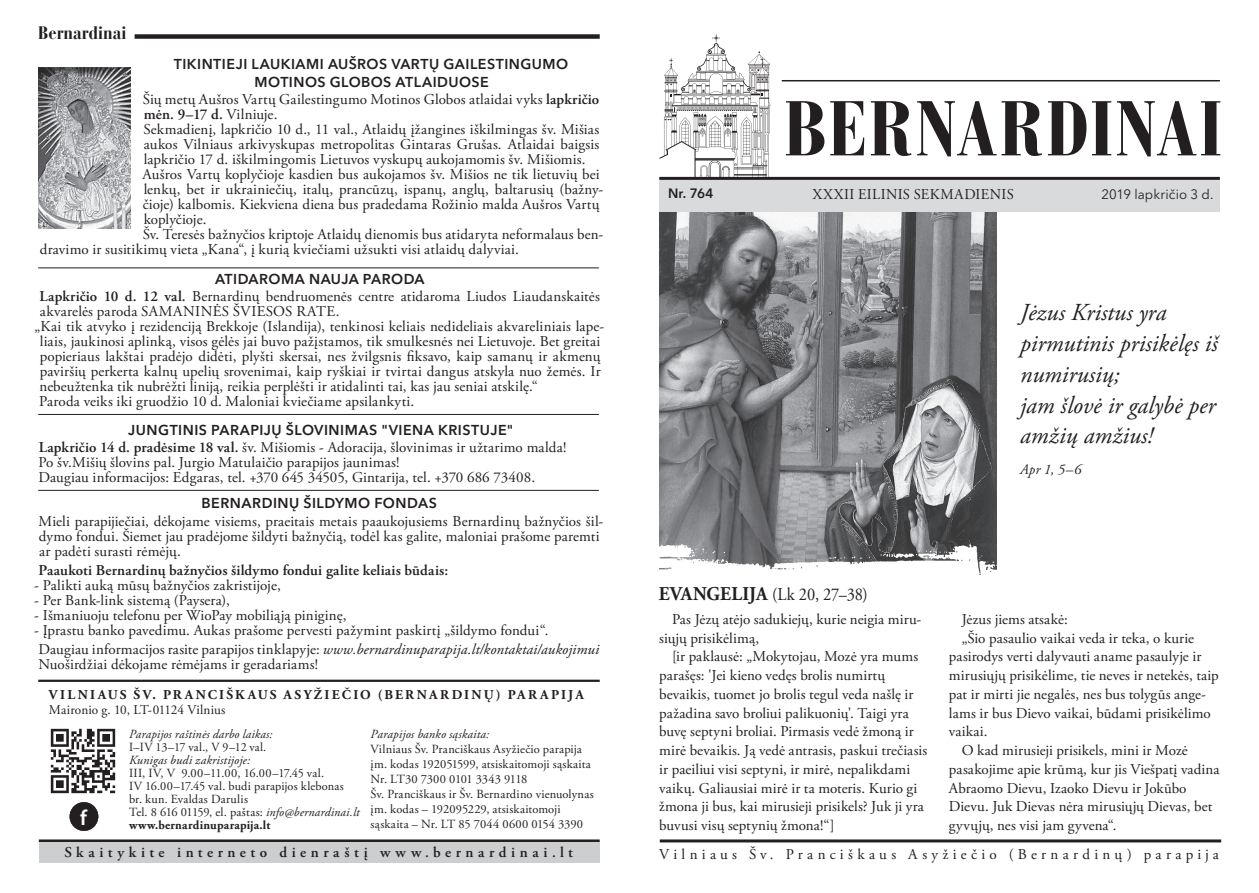
<style>
.page{position:relative;width:1259px;height:893px;background:#fff}
.page>*{position:absolute;margin:0;border:0;box-sizing:border-box;transform-origin:0 0}
.t1{font:700 condensed 76.95px "Bauer Bodoni CE";letter-spacing:.025em;color:#231f20}
.t2{font:italic 24.3px/30.8px "Adobe Garamond Pro";color:#231f20}
.t3{font:600 21.6px "Myriad Pro";color:#fff}
.t4{font:18px "Adobe Garamond Pro";letter-spacing:-.005em;color:#231f20;scale:.91 1}
.t5{font:700 condensed 18px "Bauer Bodoni CE";color:#231f20}
.t6{font:15px/18.8px "Adobe Garamond Pro";letter-spacing:.01em;color:#231f20}
.t7{font:600 15px "Adobe Garamond Pro";letter-spacing:.01em;color:#231f20}
.t8{font:15px "Adobe Garamond Pro";letter-spacing:.285em;color:#231f20}
.t9{font:600 15px "Adobe Garamond Pro";letter-spacing:.305em;color:#231f20}
.t10{font:15px "Adobe Garamond Pro";letter-spacing:.03em;color:#231f20}
.t11{font:italic 14.55px "Adobe Garamond Pro";color:#231f20}
.t12{font:600 14.25px/18px "Avenir Next LT Pro";letter-spacing:.035em;color:#231f20;text-align:center}
.t13{font:700 13.5px "Adobe Garamond Pro";letter-spacing:.165em;color:#231f20}
.t14{font:13.5px "Adobe Garamond Pro";color:#231f20}
.t15{font:13.5px "Avenir Next LT Pro";letter-spacing:.01em;color:#231f20}
.t16{font:600 13.5px "Avenir Next LT Pro";color:#231f20}
.t17{font:12.45px/13px "Adobe Garamond Pro";letter-spacing:.015em;color:#231f20}
.t18{font:italic 12.45px "Adobe Garamond Pro";letter-spacing:.01em;color:#231f20}
.s1{font-weight:600}
.s2{font-style:italic}
.s3{font-weight:700}
.s4{font-weight:700;font-size:19.5px}
</style>
<div class="page">
<hr style="left:782px;top:80px;width:438px;height:1px;background:#231f20">
<hr style="left:39px;top:839px;width:561px;height:3px;background:#231f20">
<div style="left:135px;top:34px;width:465px;height:5px;background:#231f20"></div>
<hr style="left:660px;top:839px;width:561px;height:3px;background:#231f20">
<div style="left:39px;top:842px;width:561px;height:21px;background:#cdced0"></div>
<hr style="left:38px;top:680px;width:562px;height:2px;background:#231f20">
<svg style="left:659px;top:34px;width:111px;height:143px"></svg>
<hr style="left:659px;top:177px;width:561px;height:3px;background:#231f20">
<img style="left:50px;top:728px;width:66px;height:66px">
<div style="left:70px;top:802px;width:28px;height:29px;background:#231f20;border-radius:50%"></div>
<img style="left:659px;top:211px;width:338px;height:327px">
<div style="left:659px;top:180px;width:561px;height:31px;background:#d9dadc"></div>
<hr style="left:38px;top:490px;width:561px;height:1px;background:#231f20">
<hr style="left:38px;top:414px;width:561px;height:1px;background:#231f20">
<hr style="left:38px;top:267px;width:561px;height:1px;background:#231f20">
<img style="left:659px;top:538px;width:338px;height:37px">
<img style="left:38px;top:68px;width:92px;height:161px">
<p class="t5" style="left:38px;top:22px;width:90px">Bernardinai</p>
<p class="t12" style="left:174px;top:55px;width:396px">TIKINTIEJI LAUKIAMI AUŠROS VARTŲ GAILESTINGUMO<br>MOTINOS GLOBOS ATLAIDUOSE</p>
<p class="t6" style="left:143px;top:92px;width:458px;line-height:15px">Šių metų Aušros Vartų Gailestingumo Motinos Globos atlaidai vyks <span class="s1">lapkričio mėn. 9–17 d.</span> Vilniuje.</p>
<p class="t6" style="left:143px;top:122px;width:457px;line-height:15px;text-align:justify">Sekmadienį, lapkričio 10 d., 11 val., Atlaidų įžangines iškilmingas šv. Mišias aukos Vilniaus arkivyskupas metropolitas Gintaras Grušas. Atlaidai baigsis lapkričio 17 d. iškilmingomis Lietuvos vyskupų aukojamomis šv. Mišiomis.</p>
<p class="t6" style="left:142px;top:167px;width:462px;line-height:15px">Aušros Vartų koplyčioje kasdien bus aukojamos šv. Mišios ne tik lietuvių bei lenkų, bet ir ukrainiečių, italų, prancūzų, ispanų, anglų, baltarusių (bažny&shy;čioje) kalbomis. Kiekviena diena bus pradedama Rožinio malda Aušros Vartų koplyčioje.</p>
<p class="t6" style="left:40px;top:227px;width:565px;line-height:15px;text-indent:103px">Šv. Teresės bažnyčios kriptoje Atlaidų dienomis bus atidaryta neformalaus ben&shy;dravimo ir susitikimų vieta „Kana“, į kurią kviečiami užsukti visi atlaidų dalyviai.</p>
<p class="t12" style="left:215px;top:269px;width:211px">ATIDAROMA NAUJA PARODA</p>
<p class="t6" style="left:39px;top:289px;width:562px;line-height:15px"><span class="s1">Lapkričio 10 d. 12 val.</span> Bernardinų bendruomenės centre atidaroma Liudos Liaudanskaitės akvarelės paroda SAMANINĖS ŠVIESOS RATE.</p>
<p class="t6" style="left:40px;top:319px;width:566px;line-height:15px;text-indent:-5px">„Kai tik atvyko į rezidenciją Brekkoje (Islandija), tenkinosi keliais nedideliais akvareliniais lape&shy;liais, jaukinosi aplinką, visos gėlės jai buvo pažįstamos, tik smulkesnės nei Lietuvoje. Bet greitai popieriaus lakštai pradėjo didėti, plyšti skersai, nes žvilgsnis fiksavo, kaip samanų ir akmenų paviršių perkerta kalnų upelių srovenimai, kaip ryškiai ir tvirtai dangus atskyla nuo žemės. Ir nebeužtenka tik nubrėžti liniją, reikia perplėšti ir atidalinti tai, kas jau seniai atskilę.“</p>
<p class="t6" style="left:39px;top:392px;width:376px">Paroda veiks iki gruodžio 10 d. Maloniai kviečiame apsilankyti.</p>
<p class="t12" style="left:128px;top:421px;width:387px">JUNGTINIS PARAPIJŲ ŠLOVINIMAS "VIENA KRISTUJE"</p>
<p class="t6" style="left:39px;top:438px;width:529px"><span class="s1">Lapkričio 14 d. pradėsime 18 val.</span> šv. Mišiomis - Adoracija, šlovinimas ir užtarimo malda!</p>
<p class="t6" style="left:38px;top:453px;width:363px">Po šv.Mišių šlovins pal. Jurgio Matulaičio parapijos jaunimas!</p>
<p class="t6" style="left:38px;top:468px;width:498px">Daugiau informacijos: Edgaras, tel. +370 645 34505, Gintarija, tel. +370 686 73408.</p>
<p class="t12" style="left:202px;top:494px;width:237px">BERNARDINŲ ŠILDYMO FONDAS</p>
<p class="t6" style="left:38px;top:514px;width:566px;line-height:15px">Mieli parapijiečiai, dėkojame visiems, praeitais metais paaukojusiems Bernardinų bažnyčios šil&shy;dymo fondui. Šiemet jau pradėjome šildyti bažnyčią, todėl kas galite, maloniai prašome paremti ar padėti surasti rėmėjų.</p>
<p class="t7" style="left:39px;top:561px;width:411px">Paaukoti Bernardinų bažnyčios šildymo fondui galite keliais būdais:</p>
<p class="t6" style="left:34px;top:576px;width:248px">- Palikti auką mūsų bažnyčios zakristijoje,</p>
<p class="t6" style="left:34px;top:591px;width:197px">- Per Bank-link sistemą (Paysera),</p>
<p class="t6" style="left:34px;top:606px;width:314px">- Išmaniuoju telefonu per WioPay mobiliąją piniginę,</p>
<p class="t6" style="left:34px;top:621px;width:516px">- Įprastu banko pavedimu. Aukas prašome pervesti pažymint paskirtį „šildymo fondui“.</p>
<p class="t6" style="left:38px;top:640px;width:562px">Daugiau informacijos rasite parapijos tinklapyje: <span class="s2">www.bernardinuparapija.lt/kontaktai/aukojimui</span></p>
<p class="t6" style="left:39px;top:655px;width:281px">Nuoširdžiai dėkojame rėmėjams ir geradariams!</p>
<p class="t13" style="left:49px;top:687px;width:536px">VILNIAUS ŠV. PRANCIŠKAUS ASYŽIEČIO (BERNARDINŲ) PARAPIJA</p>
<p class="t14" style="left:49px;top:701px;width:178px">Maironio g. 10, LT-01124 Vilnius</p>
<p class="t18" style="left:370px;top:726px;width:120px">Parapijos banko sąskaita:</p>
<p class="t17" style="left:370px;top:742px;width:225px;line-height:15px">Vilniaus Šv. Pranciškaus Asyžiečio parapija įm. kodas 192051599, atsiskaitomoji sąskaita Nr. LT30 7300 0101 3343 9118<br>Šv. Pranciškaus ir Šv. Bernardino vienuolynas įm. kodas – 192095229, atsiskaitomoji</p>
<p class="t18" style="left:129px;top:726px;width:145px">Parapijos raštinės darbo laikas:</p>
<p class="t17" style="left:129px;top:741px;width:139px">I–IV 13–17 val., V 9–12 val.</p>
<p class="t18" style="left:129px;top:752px;width:123px">Kunigas budi zakristijoje:</p>
<p class="t17" style="left:129px;top:767px;width:232px">III, IV, V 9.00–11.00, 16.00–17.45 val.<br>IV 16.00–17.45 val. budi parapijos klebonas br. kun. Evaldas Darulis<br>Tel. 8 616 01159, el. paštas: <span class="s2">info@bernardinai.lt </span><span class="s3">www.bernardinuparapija.lt</span></p>
<h3 class="t3" style="left:80px;top:804px;width:8px">f</h3>
<p class="t17" style="left:370px;top:818px;width:214px">sąskaita – Nr. LT 85 7044 0600 0154 3390</p>
<p class="t16" style="left:668px;top:185px;width:47px">Nr. 764</p>
<h1 class="t1" style="left:783px;top:82px;width:440px">BERNARDINAI</h1>
<p class="t10" style="left:813px;top:185px;width:202px">XXXII EILINIS SEKMADIENIS</p>
<p class="t15" style="left:1101px;top:186px;width:113px">2019 lapkričio 3 d.</p>
<p class="t2" style="left:1020px;top:298px;width:199px">Jėzus Kristus yra pirmutinis prisikėlęs iš numirusių;</p>
<p class="t2" style="left:1020px;top:390px;width:197px">jam šlovė ir galybė per amžių amžius!</p>
<p class="t11" style="left:1020px;top:461px;width:63px">Apr 1, 5–6</p>
<p class="t4" style="left:659px;top:583px;width:231px"><span class="s4">EVANGELIJA</span> (Lk 20, 27–38)</p>
<p class="t6" style="left:659px;top:610px;width:264px;text-indent:13px">Pas Jėzų atėjo sadukiejų, kurie neigia miru&shy;siųjų prisikėlimą,</p>
<p class="t6" style="left:659px;top:648px;width:269px;text-indent:13px">[ir paklausė: „Mokytojau, Mozė yra mums parašęs: 'Jei kieno vedęs brolis numirtų bevaikis, tuomet jo brolis tegul veda našlę ir pažadina savo broliui palikuonių'. Taigi yra buvę septyni broliai. Pirmasis vedė žmoną ir mirė bevaikis. Ją vedė antrasis, paskui trečiasis ir paeiliui visi septyni, ir mirė, nepalikdami vaikų. Galiausiai mirė ir ta moteris. Kurio gi žmona ji bus, kai mirusieji prisikels? Juk ji yra buvusi visų septynių žmona!“]</p>
<p class="t6" style="left:961px;top:610px;width:107px">Jėzus jiems atsakė:</p>
<p class="t6" style="left:949px;top:629px;width:271px;text-indent:13px">„Šio pasaulio vaikai veda ir teka, o kurie pasirodys verti dalyvauti aname pasaulyje ir mirusiųjų prisikėlime, tie neves ir netekės, taip pat ir mirti jie negalės, nes bus tolygūs ange&shy;lams ir bus Dievo vaikai, būdami prisikėlimo vaikai.</p>
<p class="t6" style="left:949px;top:741px;width:272px;text-indent:13px">O kad mirusieji prisikels, mini ir Mozė pasakojime apie krūmą, kur jis Viešpatį vadina Abraomo Dievu, Izaoko Dievu ir Jokūbo Dievu. Juk Dievas nėra mirusiųjų Dievas, bet gyvųjų, nes visi jam gyvena“.</p>
<p class="t9" style="left:64px;top:844px;width:510px">Skaitykite interneto dienraštį www.bernardinai.lt</p>
<p class="t8" style="left:659px;top:845px;width:561px">Vilniaus Šv. Pranciškaus Asyžiečio (Bernardinų) parapija</p>
</div>
